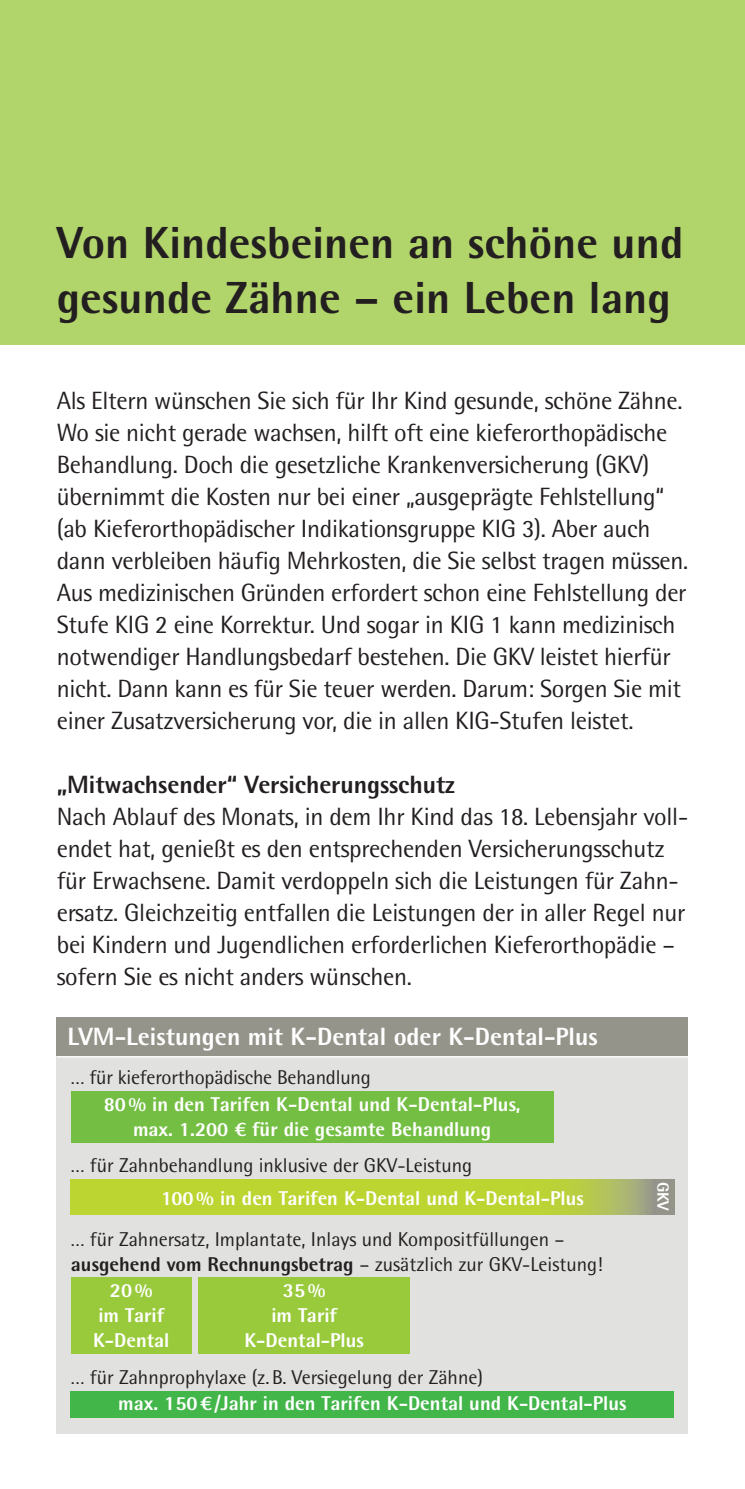
<style>
.page{position:relative;width:745px;height:1489px;background:#fff}
.page>*{position:absolute;margin:0;border:0;box-sizing:border-box;transform-origin:0 0}
.LVM_Headline_DIN-Lan{font:800 45px/55px "Lvm Rotis";color:#231f20}
.LVM_Fließtext{font:25px/32px "Lvm Rotis";letter-spacing:-.015em;color:#231f20}
.t1{font:800 25px "Lvm Rotis";color:#fff}
.LVM_Einleitungstext{font:800 25px "Lvm Rotis";letter-spacing:-.005em;color:#231f20}
.t2{font:20px/25px "Lvm Rotis";color:#231f20}
.t3{font:800 20px/25px "Lvm Rotis";color:#fff;text-align:center}
.t4{font:800 16.25px "Lvm Rotis";color:#fff}
.s1{font-weight:800}
</style>
<div class="page">
<div style="left:0;top:0;width:744px;height:344px;background:#b2d56b"></div>
<div style="left:57px;top:1056px;width:630px;height:377px;background:#e1e1df"></div>
<div style="left:57px;top:1017px;width:630px;height:39px;background:#94948a"></div>
<hr style="left:57px;top:1056px;width:630px;height:1px;background:#fff">
<div style="left:71px;top:1390px;width:602px;height:27px;background:#42b649"></div>
<div style="left:71px;top:1091px;width:482px;height:51px;background:#74bf43"></div>
<div style="left:198px;top:1277px;width:211px;height:76px;background:#99ca3b"></div>
<div style="left:71px;top:1277px;width:120px;height:76px;background:#99ca3b"></div>
<svg style="left:71px;top:1179px;width:602px;height:35px;background:#b8cf3b"></svg>
<p class="LVM_Headline_DIN-Lan" style="left:57px;top:214px;width:627px">Von Kindesbeinen an schöne und gesunde Zähne – ein Leben lang</p>
<p class="LVM_Fließtext" style="left:57px;top:384px;width:632px">Als Eltern wünschen Sie sich für Ihr Kind gesunde, schöne Zähne.<br>Wo sie nicht gerade wachsen, hilft oft eine kieferorthopädische Behandlung. Doch die gesetzliche Krankenversicherung (GKV) übernimmt die Kosten nur bei einer „ausgeprägte Fehlstellung“ (ab Kieferorthopädischer Indikationsgruppe KIG 3). Aber auch dann verbleiben häufig Mehrkosten, die Sie selbst tragen müssen.<br>Aus medizinischen Gründen erfordert schon eine Fehlstellung der Stufe KIG 2 eine Korrektur. Und sogar in KIG 1 kann medizinisch notwendiger Handlungsbedarf bestehen. Die GKV leistet hierfür nicht. Dann kann es für Sie teuer werden. Darum: Sorgen Sie mit einer Zusatzversicherung vor, die in allen KIG-Stufen leistet.</p>
<p class="LVM_Einleitungstext" style="left:57px;top:768px;width:399px">„Mitwachsender“ Versicherungsschutz</p>
<p class="LVM_Fließtext" style="left:57px;top:800px;width:632px">Nach Ablauf des Monats, in dem Ihr Kind das 18. Lebensjahr voll&shy;endet hat, genießt es den entsprechenden Versicherungsschutz für Erwachsene. Damit verdoppeln sich die Leistungen für Zahn&shy;ersatz. Gleichzeitig entfallen die Leistungen der in aller Regel nur bei Kindern und Jugendlichen erforderlichen Kieferorthopädie – sofern Sie es nicht anders wünschen.</p>
<p class="t1" style="left:67px;top:1020px;width:531px">LVM-Leistungen mit K-Dental oder K-Dental-Plus</p>
<p class="t2" style="left:71px;top:1064px;width:301px">… für kieferorthopädische Behandlung</p>
<p class="t3" style="left:104px;top:1090px;width:418px">80% in den Tarifen K-Dental und K-Dental-Plus, max. 1.200 € für die gesamte Behandlung</p>
<p class="t2" style="left:71px;top:1152px;width:402px">… für Zahnbehandlung inklusive der GKV-Leistung</p>
<p class="t3" style="left:161px;top:1185px;width:424px">100% in den Tarifen K-Dental und K-Dental-Plus</p>
<p class="t4" style="left:673px;top:1181px;width:31px;rotate:90deg">GKV</p>
<p class="t2" style="left:71px;top:1225px;width:533px">… für Zahnersatz, Implantate, Inlays und Kompositfüllungen – <span class="s1">ausgehend vom Rechnungsbetrag</span> – zusätzlich zur GKV-Leistung!</p>
<p class="t3" style="left:271px;top:1277px;width:67px">35% im Tarif</p>
<p class="t3" style="left:244px;top:1327px;width:121px">K-Dental-Plus</p>
<p class="t3" style="left:93px;top:1277px;width:78px">20%<br>im Tarif<br>K-Dental</p>
<p class="t2" style="left:71px;top:1364px;width:413px">… für Zahnprophylaxe (z.B. Versiegelung der Zähne)</p>
<p class="t3" style="left:118px;top:1390px;width:509px">max. 150€/Jahr in den Tarifen K-Dental und K-Dental-Plus</p>
</div>
